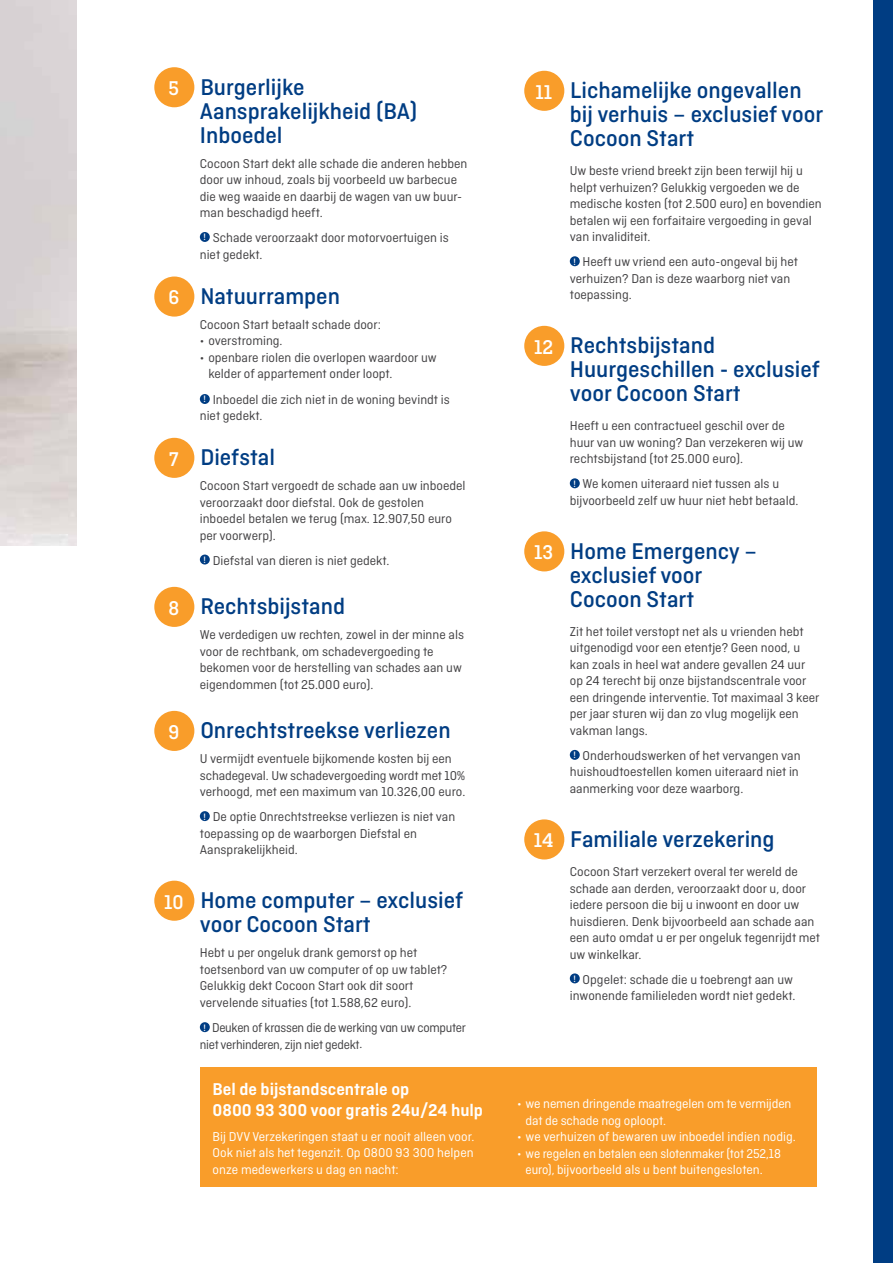
<style>
.page{position:relative;width:893px;height:1263px;background:#fff}
.page>*{position:absolute;margin:0;border:0;box-sizing:border-box;transform-origin:0 0}
.t1{font:500 24px/24px "Ciutadella";color:#003d83}
.t2{font:500 21px "Ciutadella Slab";color:#fff}
.t3{font:600 18px/21px "Ciutadella";color:#fff}
.t4{font:13.5px/16.5px "Ciutadella";color:#414042}
.t5{font:13.5px/16.5px "Ciutadella";letter-spacing:-.005em;color:#fff}
.t6{font:13.5px/16.5px "Ciutadella";letter-spacing:-.02em;color:#414042}
.s1{font-weight:500;font-size:9.75px;color:#fff}
</style>
<div class="page">
<div style="left:874px;top:0;width:19px;height:1263px;background:#003d83"></div>
<div style="left:200px;top:232px;width:10px;height:10px;background:#003d83;border-radius:50%"></div>
<div style="left:200px;top:394px;width:10px;height:10px;background:#003d83;border-radius:50%"></div>
<div style="left:200px;top:555px;width:10px;height:9px;background:#003d83;border-radius:50%"></div>
<div style="left:200px;top:811px;width:10px;height:10px;background:#003d83;border-radius:50%"></div>
<div style="left:200px;top:1022px;width:10px;height:10px;background:#003d83;border-radius:50%"></div>
<div style="left:154px;top:67px;width:40px;height:40px;background:#f99d2a;border-radius:50%"></div>
<div style="left:154px;top:276px;width:40px;height:41px;background:#f99d2a;border-radius:50%"></div>
<div style="left:154px;top:438px;width:40px;height:40px;background:#f99d2a;border-radius:50%"></div>
<div style="left:154px;top:587px;width:40px;height:40px;background:#f99d2a;border-radius:50%"></div>
<div style="left:154px;top:711px;width:40px;height:40px;background:#f99d2a;border-radius:50%"></div>
<div style="left:154px;top:881px;width:40px;height:40px;background:#f99d2a;border-radius:50%"></div>
<div style="left:570px;top:256px;width:10px;height:10px;background:#003d83;border-radius:50%"></div>
<div style="left:570px;top:478px;width:10px;height:10px;background:#003d83;border-radius:50%"></div>
<div style="left:570px;top:750px;width:10px;height:10px;background:#003d83;border-radius:50%"></div>
<div style="left:570px;top:973px;width:10px;height:10px;background:#003d83;border-radius:50%"></div>
<div style="left:524px;top:71px;width:40px;height:40px;background:#f99d2a;border-radius:50%"></div>
<div style="left:524px;top:326px;width:40px;height:40px;background:#f99d2a;border-radius:50%"></div>
<div style="left:524px;top:531px;width:40px;height:40px;background:#f99d2a;border-radius:50%"></div>
<div style="left:524px;top:819px;width:40px;height:40px;background:#f99d2a;border-radius:50%"></div>
<div style="left:200px;top:1067px;width:616px;height:119px;background:#f99d2a"></div>
<h2 class="t2" style="left:168px;top:77px;width:12px">5</h2>
<h2 class="t2" style="left:168px;top:286px;width:12px">6</h2>
<h2 class="t2" style="left:169px;top:447px;width:11px">7</h2>
<h2 class="t2" style="left:168px;top:596px;width:12px">8</h2>
<h2 class="t2" style="left:168px;top:720px;width:12px">9</h2>
<h2 class="t2" style="left:164px;top:890px;width:21px">10</h2>
<h1 class="t1" style="left:200px;top:75px;width:219px">Burgerlijke<br>Aansprakelijkheid (BA)<br>Inboedel</h1>
<p class="t4" style="left:200px;top:155px;width:269px">Cocoon Start dekt alle schade die anderen hebben door uw inhoud, zoals bij voorbeeld uw barbecue die weg waaide en daarbij de wagen van uw buur&shy;man beschadigd heeft.</p>
<p class="t4" style="left:200px;top:229px;width:250px"><span class="s1">!</span> Schade veroorzaakt door motorvoertuigen is niet gedekt.</p>
<h1 class="t1" style="left:200px;top:284px;width:141px">Natuurrampen</h1>
<p class="t4" style="left:200px;top:316px;width:183px">Cocoon Start betaalt schade door:</p>
<p class="t4" style="left:200px;top:333px;width:84px">• overstroming.</p>
<p class="t4" style="left:208px;top:349px;width:230px;text-indent:-9px">• openbare riolen die overlopen waardoor uw kelder of appartement onder loopt.</p>
<p class="t4" style="left:200px;top:392px;width:251px;line-height:15.8px"><span class="s1">!</span> Inboedel die zich niet in de woning bevindt is niet gedekt.</p>
<h1 class="t1" style="left:200px;top:445px;width:76px">Diefstal</h1>
<p class="t4" style="left:200px;top:477px;width:267px">Cocoon Start vergoedt de schade aan uw inboedel veroorzaakt door diefstal. Ook de gestolen inboedel betalen we terug (max. 12.907,50 euro per voorwerp).</p>
<p class="t4" style="left:204px;top:552px;width:187px"><span class="s1">!</span> Diefstal van dieren is niet gedekt.</p>
<h1 class="t1" style="left:200px;top:594px;width:146px">Rechtsbijstand</h1>
<p class="t4" style="left:200px;top:626px;width:266px">We verdedigen uw rechten, zowel in der minne als voor de rechtbank, om schadevergoeding te bekomen voor de herstelling van schades aan uw eigendommen (tot 25.000 euro).</p>
<h1 class="t1" style="left:200px;top:718px;width:252px">Onrechtstreekse verliezen</h1>
<p class="t4" style="left:200px;top:750px;width:267px">U vermijdt eventuele bijkomende kosten bij een schadegeval. Uw schadevergoeding wordt met 10% verhoogd, met een maximum van 10.326,00 euro.</p>
<p class="t4" style="left:200px;top:808px;width:257px"><span class="s1">!</span> De optie Onrechtstreekse verliezen is niet van toepassing op de waarborgen Diefstal en<br>Aansprakelijkheid.</p>
<h1 class="t1" style="left:200px;top:888px;width:265px">Home computer – exclusief voor Cocoon Start</h1>
<p class="t4" style="left:200px;top:944px;width:249px">Hebt u per ongeluk drank gemorst op het toetsenbord van uw computer of op uw tablet?<br>Gelukkig dekt Cocoon Start ook dit soort vervelende situaties (tot 1.588,62 euro).</p>
<p class="t6" style="left:200px;top:1019px;width:268px"><span class="s1">!</span> Deuken of krassen die de werking van uw computer niet verhinderen, zijn niet gedekt.</p>
<h3 class="t3" style="left:213px;top:1078px;width:272px">Bel de bijstandscentrale op<br>0800 93 300 voor gratis 24u/24 hulp</h3>
<p class="t5" style="left:213px;top:1128px;width:263px;text-align:justify">Bij DVV Verzekeringen staat u er nooit alleen voor.<br>Ook niet als het tegenzit. Op 0800 93 300 helpen onze medewerkers u dag en nacht:</p>
<h2 class="t2" style="left:536px;top:80px;width:18px">11</h2>
<h2 class="t2" style="left:534px;top:335px;width:21px">12</h2>
<h2 class="t2" style="left:534px;top:541px;width:20px">13</h2>
<h2 class="t2" style="left:534px;top:829px;width:21px">14</h2>
<h1 class="t1" style="left:570px;top:78px;width:255px">Lichamelijke ongevallen bij verhuis – exclusief voor<br>Cocoon Start</h1>
<p class="t4" style="left:570px;top:163px;width:253px">Uw beste vriend breekt zijn been terwijl hij u helpt verhuizen? Gelukkig vergoeden we de medische kosten (tot 2.500 euro) en bovendien betalen wij een forfaitaire vergoeding in geval van invaliditeit.</p>
<p class="t4" style="left:570px;top:254px;width:230px"><span class="s1">!</span> Heeft uw vriend een auto-ongeval bij het verhuizen? Dan is deze waarborg niet van toepassing.</p>
<h1 class="t1" style="left:570px;top:333px;width:252px">Rechtsbijstand<br>Huurgeschillen - exclusief voor Cocoon Start</h1>
<p class="t4" style="left:570px;top:418px;width:235px">Heeft u een contractueel geschil over de huur van uw woning? Dan verzekeren wij uw rechtsbijstand (tot 25.000 euro).</p>
<p class="t4" style="left:570px;top:476px;width:230px"><span class="s1">!</span> We komen uiteraard niet tussen als u bijvoorbeeld zelf uw huur niet hebt betaald.</p>
<h1 class="t1" style="left:570px;top:539px;width:189px">Home Emergency – exclusief voor<br>Cocoon Start</h1>
<p class="t4" style="left:570px;top:623px;width:251px">Zit het toilet verstopt net als u vrienden hebt uitgenodigd voor een etentje? Geen nood, u kan zoals in heel wat andere gevallen 24 uur op 24 terecht bij onze bijstandscentrale voor een dringende interventie. Tot maximaal 3 keer per jaar sturen wij dan zo vlug mogelijk een vakman langs.</p>
<p class="t4" style="left:570px;top:747px;width:232px"><span class="s1">!</span> Onderhoudswerken of het vervangen van huishoudtoestellen komen uiteraard niet in aanmerking voor deze waarborg.</p>
<h1 class="t1" style="left:570px;top:827px;width:206px">Familiale verzekering</h1>
<p class="t4" style="left:570px;top:863px;width:252px">Cocoon Start verzekert overal ter wereld de schade aan derden, veroorzaakt door u, door iedere persoon die bij u inwoont en door uw huisdieren. Denk bijvoorbeeld aan schade aan een auto omdat u er per ongeluk tegenrijdt met uw winkelkar.</p>
<p class="t4" style="left:570px;top:971px;width:227px"><span class="s1">!</span> Opgelet: schade die u toebrengt aan uw inwonende familieleden wordt niet gedekt.</p>
<p class="t5" style="left:526px;top:1096px;width:267px;text-indent:-9px">• we nemen dringende maatregelen om te vermijden dat de schade nog oploopt.</p>
<p class="t5" style="left:517px;top:1129px;width:280px">• we verhuizen of bewaren uw inboedel indien nodig.</p>
<p class="t5" style="left:526px;top:1145px;width:257px;text-indent:-8px">• we regelen en betalen een slotenmaker (tot 252,18 euro), bijvoorbeeld als u bent buitengesloten.</p>
</div>
